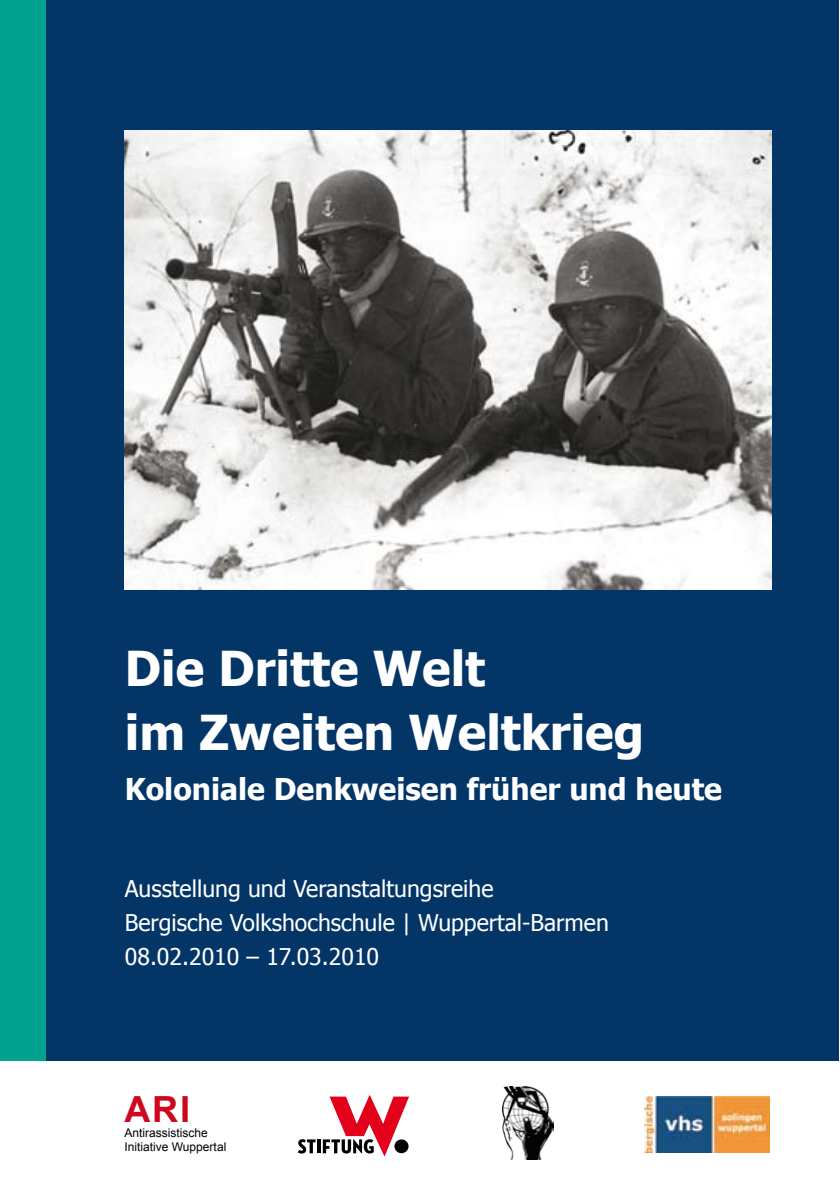
<style>
.page{position:relative;width:840px;height:1191px;background:#fff}
.page>*{position:absolute;margin:0;border:0;box-sizing:border-box;transform-origin:0 0}
.t1{font:700 48px/64px "Tahoma";color:#fff}
.t2{font:700 36px "Arial";color:#cd071e}
.t3{font:700 30px "Tahoma";color:#fff}
.t4{font:23px/34px "Tahoma";color:#fff}
.t5{font:12px/14.4px "Arial";color:#000}
</style>
<div class="page">
<div style="left:0;top:1px;width:838px;height:1059px;background:#033667"></div>
<div style="left:0;top:1px;width:45px;height:1059px;background:#01a290"></div>
<img style="left:644px;top:1096px;width:125px;height:56px">
<svg style="left:297px;top:1139px;width:18px;height:14px"></svg>
<hr style="left:317px;top:1139px;width:3px;height:14px;background:#000">
<svg style="left:322px;top:1095px;width:87px;height:61px"></svg>
<img style="left:502px;top:1086px;width:51px;height:73px">
<img style="left:125px;top:130px;width:646px;height:460px">
<h1 class="t1" style="left:125px;top:634px;width:520px">Die Dritte Welt<br>im Zweiten Weltkrieg</h1>
<h3 class="t3" style="left:125px;top:769px;width:598px">Koloniale Denkweisen früher und heute</h3>
<p class="t4" style="left:125px;top:870px;width:485px">Ausstellung und Veranstaltungsreihe<br>Bergische Volkshochschule | Wuppertal-Barmen<br>08.02.2010 – 17.03.2010</p>
<h2 class="t2" style="left:124px;top:1089px;width:67px">ARI</h2>
<p class="t5" style="left:124px;top:1125px;width:103px">Antirassistische<br>Initiative Wuppertal</p>
</div>
